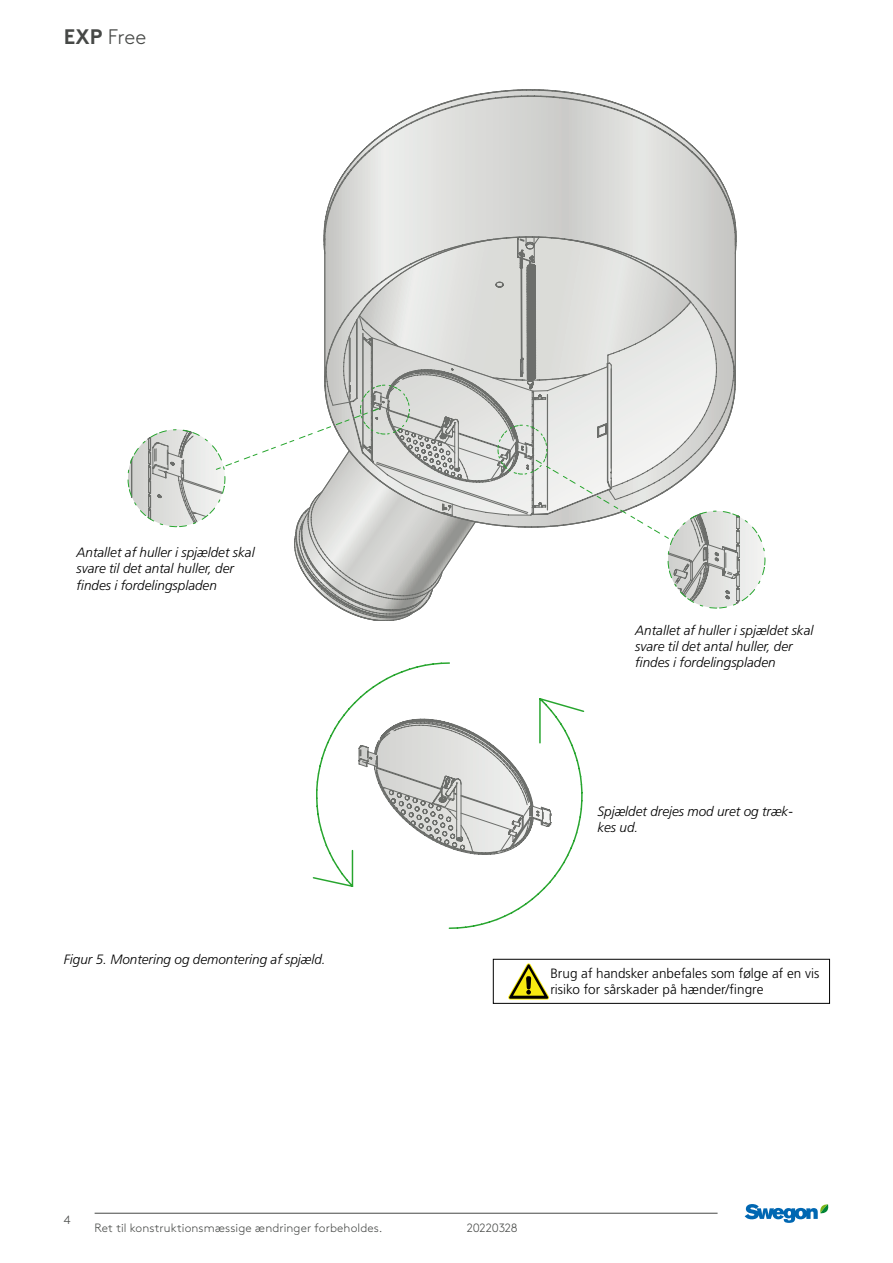
<style>
.page{position:relative;width:893px;height:1263px;background:#fff}
.page>*{position:absolute;margin:0;border:0;box-sizing:border-box;transform-origin:0 0}
.t1{font:300 21px "Swegon Brown";color:#464846}
.t2{font:italic 300 13.5px/16.2px "Frutiger LT Pro";color:#000}
.t3{font:300 13.5px/16.2px "Frutiger LT Pro";color:#000}
.t4{font:300 12px "Swegon Brown";letter-spacing:.005em;color:#464846}
.t5{font:300 12px "Swegon Brown";letter-spacing:-.02em;color:#464846}
.s1{font-weight:700}
</style>
<div class="page">
<hr style="left:95px;top:1213px;width:623px;height:1px;background:#464846">
<svg style="left:745px;top:1204px;width:84px;height:19px"></svg>
<svg style="left:324px;top:90px;width:412px;height:174px"></svg>
<svg style="left:534px;top:239px;width:200px;height:25px;background:#d5d5d2"></svg>
<svg style="left:323px;top:237px;width:211px;height:27px;background:#d1d2d0"></svg>
<svg style="left:323px;top:250px;width:200px;height:14px;background:#d7d8d6"></svg>
<svg style="left:127px;top:264px;width:639px;height:357px"></svg>
<svg style="left:313px;top:662px;width:271px;height:267px"></svg>
<div style="left:493px;top:959px;width:337px;height:45px;border:1px solid #000"></div>
<svg style="left:508px;top:963px;width:41px;height:36px"></svg>
<h1 class="t1" style="left:64px;top:22px;width:84px"><span class="s1">EXP</span> Free</h1>
<p class="t2" style="left:77px;top:544px;width:180px">Antallet af huller i spjældet skal svare til det antal huller, der findes i fordelingspladen</p>
<p class="t2" style="left:64px;top:951px;width:263px">Figur 5. Montering og demontering af spjæld.</p>
<p class="t2" style="left:635px;top:622px;width:180px">Antallet af huller i spjældet skal svare til det antal huller, der findes i fordelingspladen</p>
<p class="t2" style="left:597px;top:803px;width:197px">Spjældet drejes mod uret og træk&shy;kes ud.</p>
<p class="t3" style="left:550px;top:965px;width:271px">Brug af handsker anbefales som følge af en vis risiko for sårskader på hænder/fingre</p>
<p class="t4" style="left:64px;top:1211px;width:8px">4</p>
<p class="t4" style="left:95px;top:1219px;width:289px">Ret til konstruktionsmæssige ændringer forbeholdes.</p>
<p class="t5" style="left:467px;top:1219px;width:52px">20220328</p>
</div>
